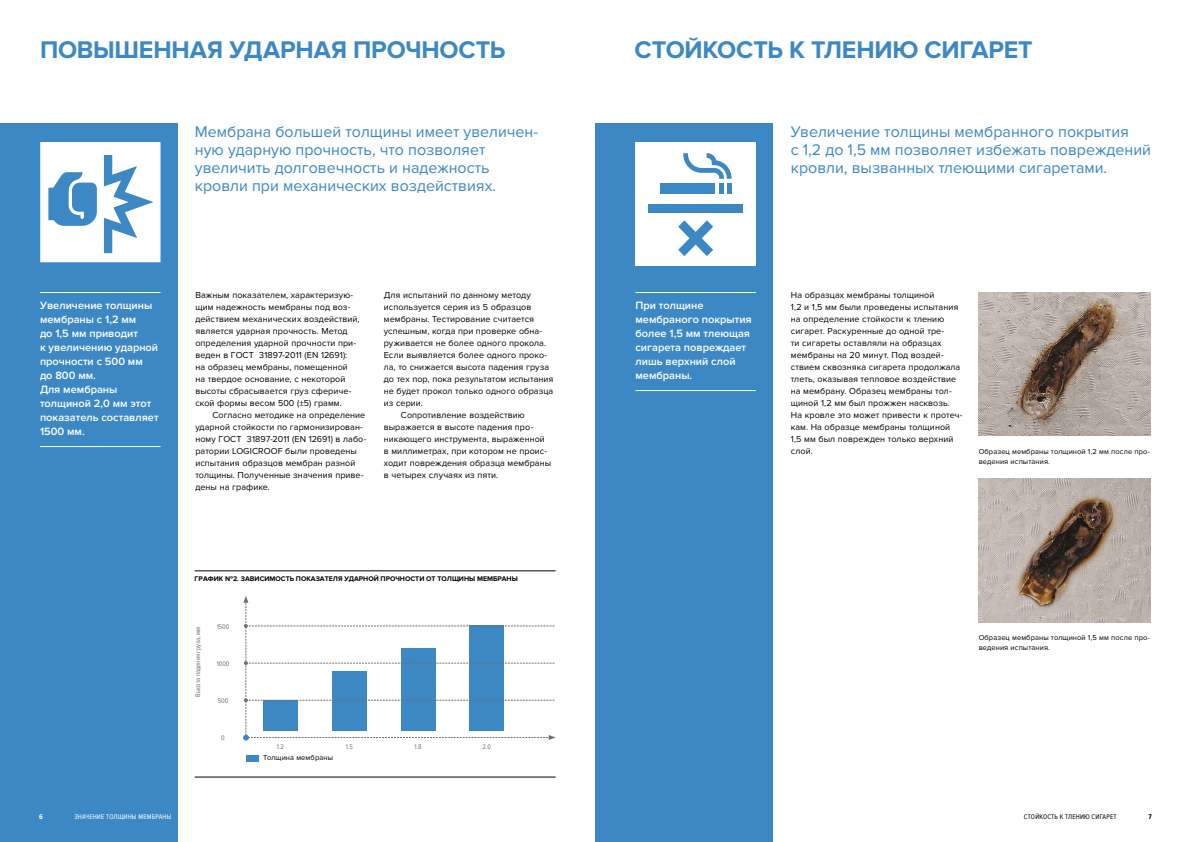
<style>
.page{position:relative;width:1191px;height:842px;background:#fff}
.page>*{position:absolute;margin:0;border:0;box-sizing:border-box;transform-origin:0 0}
.t1{font:700 25px "Proxima Nova";letter-spacing:-.01em;color:#3c88c4}
.t2{font:16px/18px "Proxima Nova";color:#3c88c4}
.t3{font:600 11px/14px "Proxima Nova";color:#fff}
.t4{font:9px/12px "Proxima Nova";letter-spacing:.005em;color:#000}
.t5{font:7.5px/9.5px "Proxima Nova";letter-spacing:.015em;color:#000}
.t6{font:700 7px "Proxima Nova";color:#000}
.t7{font:7px "Proxima Nova Cond";letter-spacing:-.005em;color:#707172}
.t8{font:7px "Proxima Nova Cond";letter-spacing:.025em;color:#fff}
.t9{font:7px "Proxima Nova Cond";letter-spacing:.025em;color:#000}
.t10{font:700 7px "Proxima Nova Cond";color:#fff}
.t11{font:700 7px "Proxima Nova Cond";color:#000}
</style>
<div class="page">
<hr style="left:195px;top:570px;width:360px;height:1px;background:#000">
<hr style="left:195px;top:776px;width:360px;height:1px;background:#000">
<div style="left:0;top:124px;width:177px;height:718px;background:#3c88c4"></div>
<hr style="left:40px;top:292px;width:120px;height:1px;background:#fff">
<hr style="left:40px;top:446px;width:120px;height:1px;background:#fff">
<svg style="left:40px;top:142px;width:120px;height:120px"></svg>
<div style="left:595px;top:124px;width:178px;height:718px;background:#3c88c4"></div>
<hr style="left:635px;top:292px;width:121px;height:1px;background:#fff">
<hr style="left:635px;top:390px;width:121px;height:1px;background:#fff">
<img style="left:978px;top:292px;width:173px;height:144px">
<img style="left:978px;top:478px;width:173px;height:144px">
<div style="left:635px;top:142px;width:121px;height:123px;background:#fff"></div>
<svg style="left:648px;top:153px;width:95px;height:103px"></svg>
<div style="left:726px;top:184px;width:5px;height:10px;background:#3c88c4"></div>
<svg style="left:243px;top:596px;width:312px;height:144px"></svg>
<div style="left:246px;top:756px;width:12px;height:6px;background:#3c88c4"></div>
<h1 class="t1" style="left:40px;top:35px;width:467px">ПОВЫШЕННАЯ УДАРНАЯ ПРОЧНОСТЬ</h1>
<h1 class="t1" style="left:634px;top:35px;width:399px">СТОЙКОСТЬ К ТЛЕНИЮ СИГАРЕТ</h1>
<h2 class="t2" style="left:195px;top:123px;width:345px">Мембрана большей толщины имеет увеличен&shy;ную ударную прочность, что позволяет увеличить долговечность и надежность кровли при механических воздействиях.</h2>
<h2 class="t2" style="left:791px;top:123px;width:362px">Увеличение толщины мембранного покрытия<br>с 1,2 до 1,5 мм позволяет избежать повреждений кровли, вызванных тлеющими сигаретами.</h2>
<p class="t3" style="left:40px;top:299px;width:120px">Увеличение толщины мембраны с 1,2 мм<br>до 1,5 мм приводит<br>к увеличению ударной прочности с 500 мм<br>до 800 мм.<br>Для мембраны толщиной 2,0 мм этот показатель составляет<br>1500 мм.</p>
<p class="t4" style="left:195px;top:289px;width:166px">Важным показателем, характеризую&shy;щим надежность мембраны под воз&shy;действием механических воздействий, является ударная прочность. Метод определения ударной прочности при&shy;веден в ГОСТ 31897-2011 (EN 12691):<br>на образец мембраны, помещенной на твердое основание, с некоторой высоты сбрасывается груз сфериче&shy;ской формы весом 500 (±5) грамм.</p>
<p class="t4" style="left:195px;top:409px;width:173px;text-indent:17px">Согласно методике на определение ударной стойкости по гармонизирован&shy;ному ГОСТ 31897-2011 (EN 12691) в лабо&shy;ратории LOGICROOF были проведены испытания образцов мембран разной толщины. Полученные значения приве&shy;дены на графике.</p>
<p class="t4" style="left:384px;top:289px;width:148px">Для испытаний по данному методу</p>
<p class="t4" style="left:384px;top:301px;width:149px">используется серия из 5 образцов</p>
<p class="t4" style="left:384px;top:313px;width:152px">мембраны. Тестирование считается</p>
<p class="t4" style="left:384px;top:325px;width:160px">успешным, когда при проверке обна-</p>
<p class="t4" style="left:384px;top:337px;width:164px">руживается не более одного прокола.</p>
<p class="t4" style="left:384px;top:349px;width:165px">Если выявляется более одного проко-</p>
<p class="t4" style="left:384px;top:361px;width:167px">ла, то снижается высота падения груза</p>
<p class="t4" style="left:384px;top:373px;width:171px">до тех пор, пока результатом испытания</p>
<p class="t4" style="left:384px;top:385px;width:171px">не будет прокол только одного образца</p>
<p class="t4" style="left:384px;top:397px;width:41px">из серии.</p>
<p class="t4" style="left:401px;top:409px;width:125px">Сопротивление воздействию</p>
<p class="t4" style="left:384px;top:421px;width:151px">выражается в высоте падения про-</p>
<p class="t4" style="left:384px;top:433px;width:163px">никающего инструмента, выраженной</p>
<p class="t4" style="left:384px;top:445px;width:165px">в миллиметрах, при котором не проис-</p>
<p class="t4" style="left:384px;top:457px;width:169px">ходит повреждения образца мембраны</p>
<p class="t4" style="left:384px;top:469px;width:116px">в четырех случаях из пяти.</p>
<p class="t6" style="left:195px;top:574px;width:325px">ГРАФИК №2. ЗАВИСИМОСТЬ ПОКАЗАТЕЛЯ УДАРНОЙ ПРОЧНОСТИ ОТ ТОЛЩИНЫ МЕМБРАНЫ</p>
<p class="t7" style="left:194px;top:697px;width:71px;rotate:-90deg">Высота падения груза, мм</p>
<p class="t7" style="left:217px;top:623px;width:14px">1500</p>
<p class="t7" style="left:217px;top:660px;width:14px">1000</p>
<p class="t7" style="left:218px;top:697px;width:12px">500</p>
<p class="t7" style="left:221px;top:734px;width:5px">0</p>
<p class="t7" style="left:277px;top:743px;width:9px">1.2</p>
<p class="t7" style="left:346px;top:743px;width:9px">1.5</p>
<p class="t7" style="left:414px;top:743px;width:9px">1.8</p>
<p class="t7" style="left:482px;top:743px;width:10px">2.0</p>
<p class="t5" style="left:263px;top:753px;width:71px">Толщина мембраны</p>
<p class="t3" style="left:635px;top:299px;width:118px">При толщине мембраного покрытия более 1,5 мм тлеющая сигарета повреждает лишь верхний слой мембраны.</p>
<p class="t4" style="left:791px;top:289px;width:173px">На образцах мембраны толщиной<br>1,2 и 1,5 мм были проведены испытания на определение стойкости к тлению сигарет. Раскуренные до одной тре-<br>ти сигареты оставляли на образцах мембраны на 20 минут. Под воздей&shy;ствием сквозняка сигарета продолжала тлеть, оказывая тепловое воздействие на мембрану. Образец мембраны тол&shy;щиной 1,2 мм был прожжен насквозь.<br>На кровле это может привести к протеч&shy;кам. На образце мембраны толщиной 1,5 мм был поврежден только верхний слой.</p>
<p class="t5" style="left:978px;top:447px;width:173px">Образец мембраны толщиной 1,2 мм после про&shy;ведения испытания.</p>
<p class="t5" style="left:978px;top:633px;width:173px">Образец мембраны толщиной 1,5 мм после про&shy;ведения испытания.</p>
<p class="t9" style="left:1024px;top:813px;width:94px">СТОЙКОСТЬ К ТЛЕНИЮ СИГАРЕТ</p>
<p class="t10" style="left:39px;top:813px;width:5px">6</p>
<p class="t11" style="left:1148px;top:813px;width:5px">7</p>
<p class="t8" style="left:74px;top:813px;width:99px">ЗНАЧЕНИЕ ТОЛЩИНЫ МЕМБРАНЫ</p>
</div>
